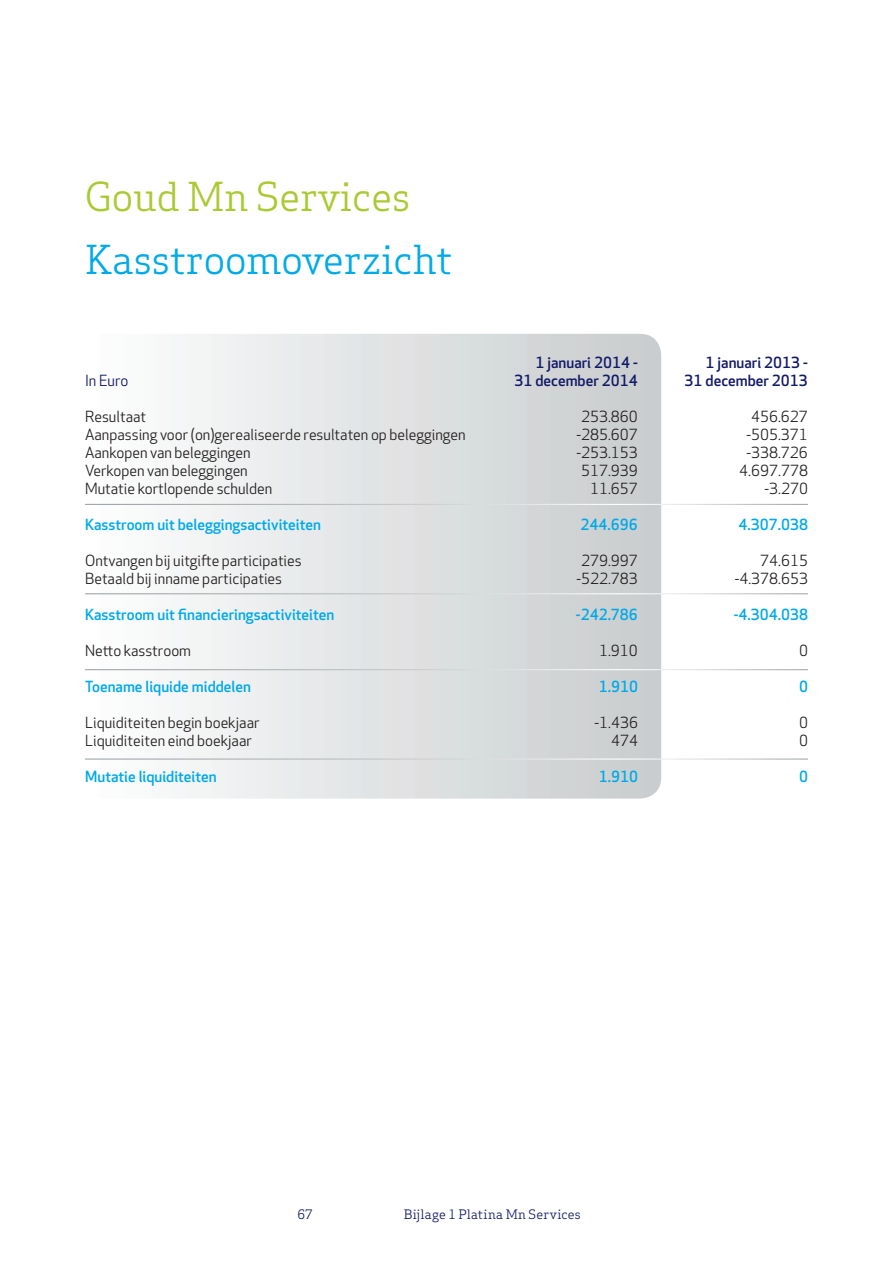
<style>
.page{position:relative;width:893px;height:1263px;background:#fff}
.page>*{position:absolute;margin:0;border:0;box-sizing:border-box;transform-origin:0 0}
.t1{font:39px "Apex Serif";color:#00aae9}
.t2{font:39px "Apex Serif";color:#aac932}
.t3{font:15px "Apex New";color:#231f20}
.t4{font:500 15px "Apex New";color:#00aae9}
.t5{font:500 15px "Apex New";color:#131a67}
.t6{font:15px "Apex New";color:#131a67}
.t7{font:12.75px "Apex Serif";letter-spacing:.01em;color:#131a67}
</style>
<div class="page">
<svg style="left:85px;top:334px;width:576px;height:465px"></svg>
<hr style="left:85px;top:593px;width:723px;height:1px;background:#fff">
<hr style="left:85px;top:504px;width:723px;height:1px;background:#fff">
<hr style="left:85px;top:669px;width:723px;height:1px;background:#fff">
<hr style="left:85px;top:758px;width:723px;height:2px;background:#fff">
<h1 class="t2" style="left:85px;top:172px;width:327px">Goud Mn Services</h1>
<h1 class="t1" style="left:85px;top:235px;width:369px">Kasstroomoverzicht</h1>
<p class="t5" style="left:536px;top:352px;width:104px">1 januari 2014 -</p>
<p class="t5" style="left:706px;top:352px;width:104px">1 januari 2013 -</p>
<p class="t6" style="left:85px;top:371px;width:45px">In Euro</p>
<p class="t5" style="left:514px;top:370px;width:125px">31 december 2014</p>
<p class="t5" style="left:685px;top:370px;width:125px">31 december 2013</p>
<p class="t3" style="left:85px;top:407px;width:63px">Resultaat</p>
<p class="t3" style="left:581px;top:407px;width:58px">253.860</p>
<p class="t3" style="left:751px;top:407px;width:58px">456.627</p>
<p class="t3" style="left:85px;top:425px;width:382px">Aanpassing voor (on)gerealiseerde resultaten op beleggingen</p>
<p class="t3" style="left:576px;top:425px;width:63px">-285.607</p>
<p class="t3" style="left:746px;top:425px;width:63px">-505.371</p>
<p class="t3" style="left:85px;top:443px;width:167px">Aankopen van beleggingen</p>
<p class="t3" style="left:576px;top:443px;width:63px">-253.153</p>
<p class="t3" style="left:746px;top:443px;width:63px">-338.726</p>
<p class="t3" style="left:85px;top:461px;width:164px">Verkopen van beleggingen</p>
<p class="t3" style="left:581px;top:461px;width:58px">517.939</p>
<p class="t3" style="left:739px;top:461px;width:70px">4.697.778</p>
<p class="t3" style="left:85px;top:479px;width:189px">Mutatie kortlopende schulden</p>
<p class="t3" style="left:590px;top:479px;width:49px">11.657</p>
<p class="t3" style="left:764px;top:479px;width:45px">-3.270</p>
<p class="t4" style="left:85px;top:514px;width:237px">Kasstroom uit beleggingsactiviteiten</p>
<p class="t4" style="left:581px;top:514px;width:59px">244.696</p>
<p class="t4" style="left:738px;top:514px;width:71px">4.307.038</p>
<p class="t3" style="left:85px;top:551px;width:218px">Ontvangen bij uitgifte participaties</p>
<p class="t3" style="left:581px;top:551px;width:58px">279.997</p>
<p class="t3" style="left:760px;top:551px;width:49px">74.615</p>
<p class="t3" style="left:85px;top:569px;width:198px">Betaald bij inname participaties</p>
<p class="t3" style="left:576px;top:569px;width:63px">-522.783</p>
<p class="t3" style="left:735px;top:569px;width:75px">-4.378.653</p>
<p class="t4" style="left:85px;top:604px;width:251px">Kasstroom uit financieringsactiviteiten</p>
<p class="t4" style="left:576px;top:604px;width:64px">-242.786</p>
<p class="t4" style="left:734px;top:604px;width:76px">-4.304.038</p>
<p class="t3" style="left:85px;top:641px;width:107px">Netto kasstroom</p>
<p class="t3" style="left:599px;top:641px;width:40px">1.910</p>
<p class="t3" style="left:799px;top:641px;width:10px">0</p>
<p class="t4" style="left:85px;top:676px;width:167px">Toename liquide middelen</p>
<p class="t4" style="left:599px;top:676px;width:41px">1.910</p>
<p class="t4" style="left:799px;top:676px;width:10px">0</p>
<p class="t3" style="left:85px;top:713px;width:176px">Liquiditeiten begin boekjaar</p>
<p class="t3" style="left:594px;top:713px;width:45px">-1.436</p>
<p class="t3" style="left:799px;top:713px;width:10px">0</p>
<p class="t3" style="left:85px;top:731px;width:168px">Liquiditeiten eind boekjaar</p>
<p class="t3" style="left:611px;top:731px;width:28px">474</p>
<p class="t3" style="left:799px;top:731px;width:10px">0</p>
<p class="t4" style="left:85px;top:766px;width:133px">Mutatie liquiditeiten</p>
<p class="t4" style="left:599px;top:766px;width:41px">1.910</p>
<p class="t4" style="left:799px;top:766px;width:10px">0</p>
<p class="t7" style="left:298px;top:1206px;width:17px">67</p>
<p class="t7" style="left:404px;top:1206px;width:178px">Bijlage 1 Platina Mn Services</p>
</div>
